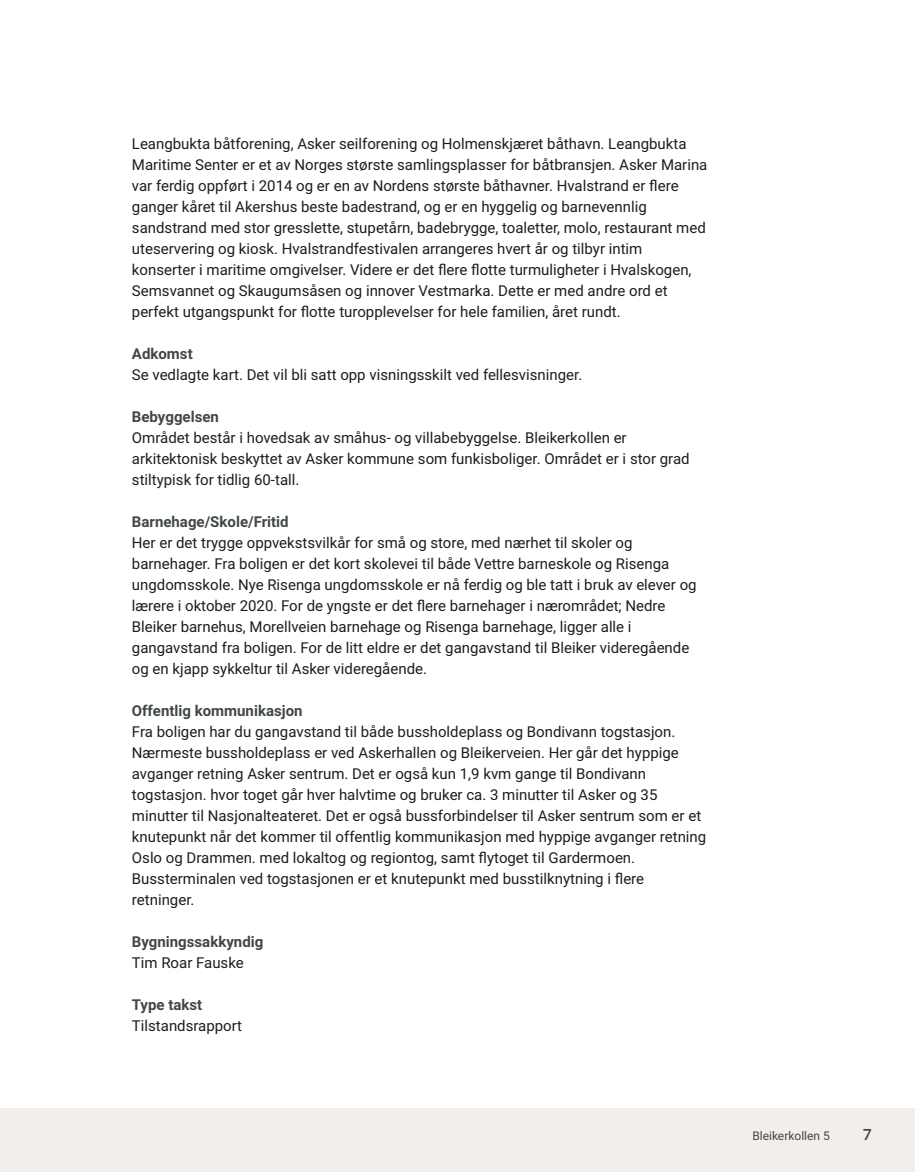
<style>
.page{position:relative;width:915px;height:1172px;background:#fff}
.page>*{position:absolute;margin:0;border:0;box-sizing:border-box;transform-origin:0 0}
.t1{font:700 18px "Arya";color:#414749}
.t2{font:15px/21px "Roboto";color:#1d1d1b}
.t3{font:700 15px "Roboto";color:#414749}
.t4{font:12px "Roboto";color:#414749}
</style>
<div class="page">
<div style="left:0;top:1108px;width:914px;height:64px;background:#f2eeea"></div>
<p class="t2" style="left:132px;top:132px;width:577px">Leangbukta båtforening, Asker seilforening og Holmenskjæret båthavn. Leangbukta Maritime Senter er et av Norges største samlingsplasser for båtbransjen. Asker Marina var ferdig oppført i 2014 og er en av Nordens største båthavner. Hvalstrand er flere ganger kåret til Akershus beste badestrand, og er en hyggelig og barnevennlig sandstrand med stor gresslette, stupetårn, badebrygge, toaletter, molo, restaurant med uteservering og kiosk. Hvalstrandfestivalen arrangeres hvert år og tilbyr intim konserter i maritime omgivelser. Videre er det flere flotte turmuligheter i Hvalskogen, Semsvannet og Skaugumsåsen og innover Vestmarka. Dette er med andre ord et perfekt utgangspunkt for flotte turopplevelser for hele familien, året rundt.</p>
<p class="t3" style="left:132px;top:343px;width:62px">Adkomst</p>
<p class="t2" style="left:132px;top:363px;width:452px">Se vedlagte kart. Det vil bli satt opp visningsskilt ved fellesvisninger.</p>
<p class="t3" style="left:132px;top:406px;width:88px">Bebyggelsen</p>
<p class="t2" style="left:132px;top:426px;width:559px">Området består i hovedsak av småhus‑ og villabebyggelse. Bleikerkollen er arkitektonisk beskyttet av Asker kommune som funkisboliger. Området er i stor grad stiltypisk for tidlig 60‑tall.</p>
<p class="t3" style="left:132px;top:511px;width:158px">Barnehage/Skole/Fritid</p>
<p class="t2" style="left:132px;top:531px;width:566px">Her er det trygge oppvekstsvilkår for små og store, med nærhet til skoler og barnehager. Fra boligen er det kort skolevei til både Vettre barneskole og Risenga ungdomsskole. Nye Risenga ungdomsskole er nå ferdig og ble tatt i bruk av elever og lærere i oktober 2020. For de yngste er det flere barnehager i nærområdet; Nedre Bleiker barnehus, Morellveien barnehage og Risenga barnehage, ligger alle i gangavstand fra boligen. For de litt eldre er det gangavstand til Bleiker videregående og en kjapp sykkeltur til Asker videregående.</p>
<p class="t3" style="left:132px;top:700px;width:172px">Offentlig kommunikasjon</p>
<p class="t2" style="left:132px;top:720px;width:575px">Fra boligen har du gangavstand til både bussholdeplass og Bondivann togstasjon.<br>Nærmeste bussholdeplass er ved Askerhallen og Bleikerveien. Her går det hyppige avganger retning Asker sentrum. Det er også kun 1,9 kvm gange til Bondivann togstasjon. hvor toget går hver halvtime og bruker ca. 3 minutter til Asker og 35 minutter til Nasjonalteateret. Det er også bussforbindelser til Asker sentrum som er et knutepunkt når det kommer til offentlig kommunikasjon med hyppige avganger retning Oslo og Drammen. med lokaltog og regiontog, samt flytoget til Gardermoen.<br>Bussterminalen ved togstasjonen er et knutepunkt med busstilknytning i flere retninger.</p>
<p class="t3" style="left:132px;top:931px;width:133px">Bygningssakkyndig</p>
<p class="t2" style="left:132px;top:951px;width:113px">Tim Roar Fauske</p>
<p class="t3" style="left:132px;top:994px;width:72px">Type takst</p>
<p class="t2" style="left:132px;top:1014px;width:112px">Tilstandsrapport</p>
<p class="t4" style="left:752px;top:1127px;width:79px">Bleikerkollen 5</p>
<p class="t1" style="left:862px;top:1123px;width:11px">7</p>
</div>
